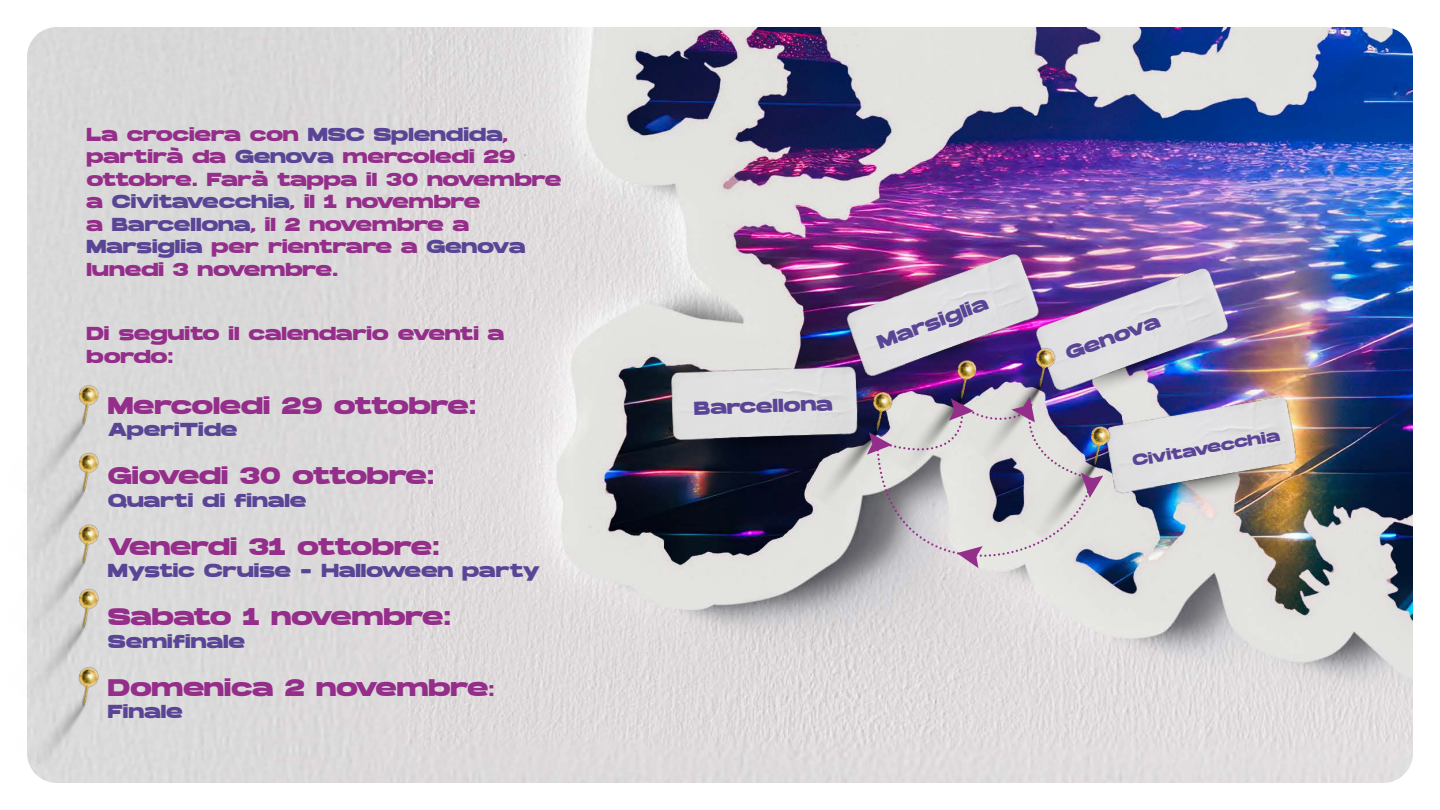
<style>
.page{position:relative;width:1440px;height:810px;background:#fff}
.page>*{position:absolute;margin:0;border:0;box-sizing:border-box;transform-origin:0 0}
.t1{font:700 24px "Hanson";letter-spacing:-.015em;color:#952e8a}
.t2{font:700 18.75px/22.5px "Hanson";letter-spacing:-.015em;color:#952e8a}
.t3{font:700 18.75px "Hanson";letter-spacing:-.005em;color:#5a4495}
.t4{font:700 15.75px "Hanson";color:#5a4495}
.s1{color:#5a4495}
.s2{font-size:18.75px}
</style>
<div class="page">
<img style="left:27px;top:27px;width:1386px;height:756px">
<img style="left:798px;top:397px;width:69px;height:120px">
<img style="left:841px;top:246px;width:212px;height:149px">
<img style="left:1030px;top:261px;width:212px;height:136px">
<img style="left:1125px;top:511px;width:168px;height:27px">
<img style="left:1101px;top:392px;width:206px;height:119px">
<img style="left:676px;top:457px;width:171px;height:28px">
<img style="left:668px;top:363px;width:196px;height:94px">
<img style="left:1012px;top:321px;width:56px;height:32px">
<img style="left:961px;top:353px;width:109px;height:44px">
<img style="left:1103px;top:399px;width:20px;height:32px">
<img style="left:1103px;top:431px;width:22px;height:120px">
<div style="left:55px;top:358px;width:56px;height:32px;background:#d9d9d9"></div>
<img style="left:27px;top:390px;width:86px;height:68px">
<img style="left:27px;top:578px;width:86px;height:16px">
<img style="left:55px;top:426px;width:56px;height:32px">
<img style="left:27px;top:458px;width:86px;height:120px">
<img style="left:55px;top:562px;width:56px;height:32px">
<img style="left:27px;top:594px;width:86px;height:120px">
<img style="left:55px;top:640px;width:56px;height:75px">
<img style="left:27px;top:672px;width:76px;height:99px">
<svg style="left:867px;top:397px;width:236px;height:207px;background:#bcbac2"></svg>
<p class="t2" style="left:86px;top:123px;width:477px">La crociera con <span class="s1">MSC Splendida</span>, partirà da <span class="s1">Genova</span> mercoledì 29 ottobre. Farà tappa il 30 novembre a <span class="s1">Civitavecchia</span>, il 1 novembre<br>a <span class="s1">Barcellona</span>, il 2 novembre a<br><span class="s1">Marsiglia</span> per rientrare a <span class="s1">Genova </span>lunedì 3 novembre.</p>
<p class="t2" style="left:86px;top:322px;width:419px">Di seguito il calendario eventi a bordo:</p>
<p class="t1" style="left:108px;top:389px;width:370px">Mercoledì 29 ottobre:</p>
<p class="t3" style="left:108px;top:417px;width:131px">AperiTide</p>
<p class="t1" style="left:108px;top:460px;width:328px">Giovedì 30 ottobre:</p>
<p class="t3" style="left:108px;top:488px;width:200px">Quarti di finale</p>
<p class="t1" style="left:108px;top:530px;width:334px">Venerdì 31 ottobre:</p>
<p class="t3" style="left:108px;top:558px;width:434px">Mystic Cruise - Halloween party</p>
<p class="t1" style="left:108px;top:601px;width:345px">Sabato 1 novembre:</p>
<p class="t3" style="left:108px;top:629px;width:139px">Semifinale</p>
<p class="t1" style="left:108px;top:671px;width:388px">Domenica 2 novembre<span class="s2">:</span></p>
<p class="t3" style="left:108px;top:699px;width:77px">Finale</p>
<p class="t3" style="left:694px;top:396px;width:140px;rotate:-2deg">Barcellona</p>
<p class="t3" style="left:874px;top:331px;width:118px;rotate:-20deg">Marsiglia</p>
<p class="t3" style="left:1062px;top:342px;width:100px;rotate:-20deg">Genova</p>
<p class="t4" style="left:1131px;top:451px;width:151px;rotate:-10deg">Civitavecchia</p>
</div>
